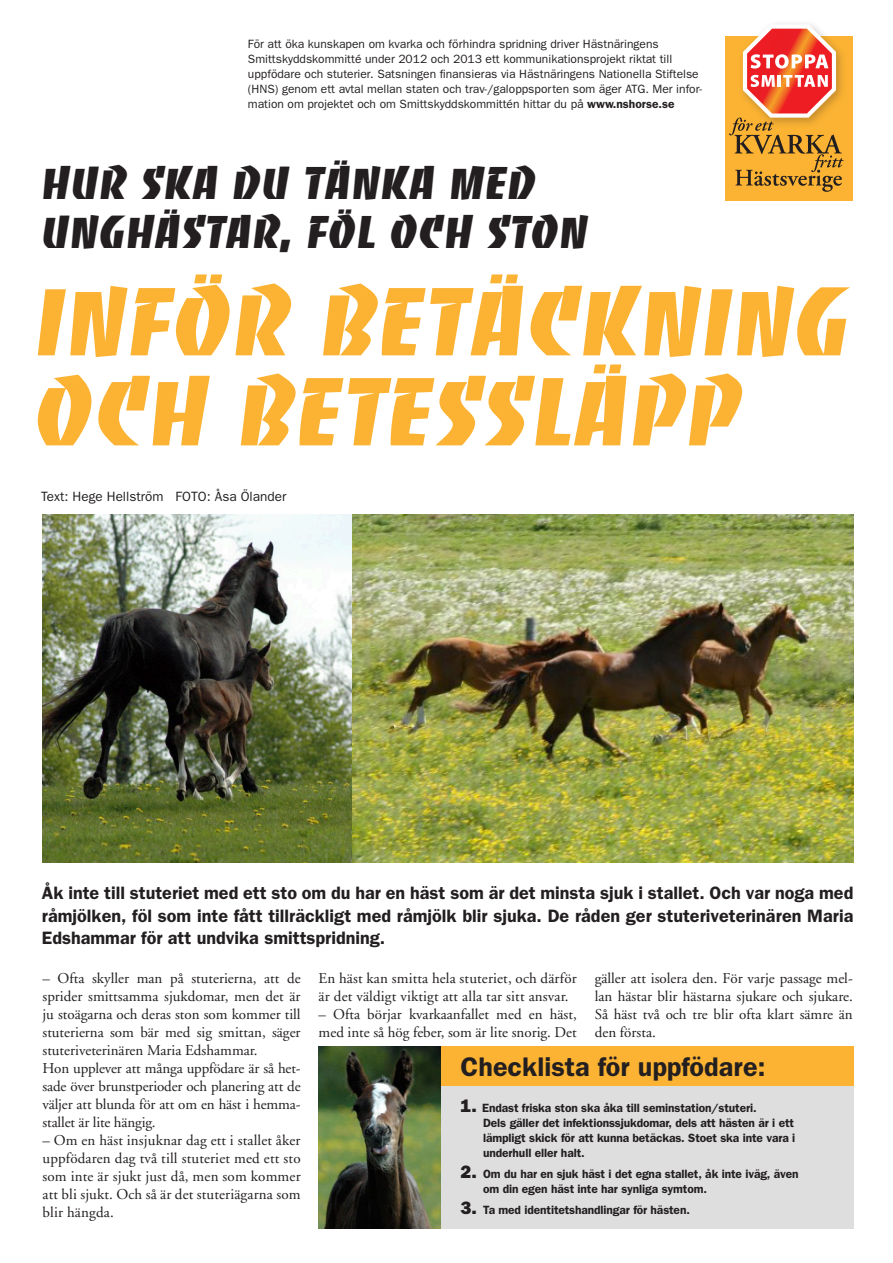
<style>
.page{position:relative;width:893px;height:1263px;background:#fff}
.page>*{position:absolute;margin:0;border:0;box-sizing:border-box;transform-origin:0 0}
.t1{font:94.5px "Banco";color:#fcb333}
.t2{font:45px "Banco";color:#231f20}
.t3{font:600 27px "Franklin Gothic";color:#231f20}
.t4{font:600 18px/22.5px "Franklin Gothic";color:#231f20;text-align:justify}
.Brödtext{font:15px/18px "Adobe Garamond";color:#231f20;text-align:justify}
.t5{font:13.5px "Franklin Gothic";color:#231f20}
.t6{font:12px/15px "Franklin Gothic";color:#231f20}
.t7{font:600 12px "Franklin Gothic";letter-spacing:-.01em;color:#231f20}
.s1{font-weight:600}
.s2{font-weight:800;font-size:18px}
</style>
<div class="page">
<div style="left:725px;top:36px;width:128px;height:165px;background:#fcb333"></div>
<div style="left:738px;top:19px;width:109px;height:110px;background:#231f20;opacity:.25"></div>
<svg style="left:729px;top:25px;width:115px;height:167px"></svg>
<img style="left:43px;top:515px;width:810px;height:347px">
<img style="left:319px;top:1046px;width:122px;height:183px">
<div style="left:441px;top:1046px;width:412px;height:183px;background:#dedede"></div>
<div style="left:441px;top:1046px;width:412px;height:39px;background:#fcb333"></div>
<p class="t6" style="left:248px;top:37px;width:412px">För att öka kunskapen om kvarka och förhindra spridning driver Hästnäringens</p>
<p class="t6" style="left:248px;top:52px;width:426px">Smittskyddskommitté under 2012 och 2013 ett kommunikationsprojekt riktat till</p>
<p class="t6" style="left:248px;top:67px;width:456px">uppfödare och stuterier. Satsningen finansieras via Hästnäringens Nationella Stiftelse (HNS) genom ett avtal mellan staten och trav-/galoppsporten som äger ATG. Mer infor&shy;mation om projektet och om Smittskyddskommittén hittar du på <span class="s1">www.nshorse.se</span></p>
<p class="t2" style="left:43px;top:159px;width:497px">HUR SKA DU TÄNKA MED</p>
<p class="t2" style="left:43px;top:209px;width:548px">UNGHÄSTAR, FÖL OCH STON</p>
<p class="t1" style="left:37px;top:273px;width:817px">INFÖR BETÄCKNING</p>
<p class="t1" style="left:37px;top:363px;width:709px">OCH BETESSLÄPP</p>
<p class="t5" style="left:41px;top:489px;width:247px">Text: Hege Hellström FOTO: Åsa Ölander</p>
<p class="t4" style="left:42px;top:882px;width:813px">Åk inte till stuteriet med ett sto om du har en häst som är det minsta sjuk i stallet. Och var noga med råmjölken, föl som inte fått tillräckligt med råmjölk blir sjuka. De råden ger stuteriveterinären Maria Edshammar för att undvika smittspridning.</p>
<p class="Brödtext" style="left:43px;top:969px;width:260px">– Ofta skyller man på stuterierna, att de sprider smittsamma sjukdomar, men det är ju stoägarna och deras ston som kommer till stuterierna som bär med sig smittan, säger stuteriveterinären Maria Edshammar.</p>
<p class="Brödtext" style="left:43px;top:1059px;width:260px">Hon upplever att många uppfödare är så het&shy;sade över brunstperioder och planering att de väljer att blunda för att om en häst i hemma&shy;stallet är lite hängig.</p>
<p class="Brödtext" style="left:43px;top:1131px;width:260px">– Om en häst insjuknar dag ett i stallet åker uppfödaren dag två till stuteriet med ett sto som inte är sjukt just då, men som kommer att bli sjukt. Och så är det stuteriägarna som blir hängda.</p>
<p class="Brödtext" style="left:319px;top:969px;width:260px">En häst kan smitta hela stuteriet, och därför är det väldigt viktigt att alla tar sitt ansvar.</p>
<p class="Brödtext" style="left:319px;top:1005px;width:260px">– Ofta börjar kvarkaanfallet med en häst, med inte så hög feber, som är lite snorig. Det</p>
<p class="Brödtext" style="left:595px;top:969px;width:260px">gäller att isolera den. För varje passage mel&shy;lan hästar blir hästarna sjukare och sjukare.<br>Så häst två och tre blir ofta klart sämre än den första.</p>
<p class="t3" style="left:461px;top:1051px;width:307px">Checklista för uppfödare:</p>
<p class="t7" style="left:461px;top:1101px;width:297px"><span class="s2">1.</span> Endast friska ston ska åka till seminstation/stuteri.</p>
<p class="t7" style="left:483px;top:1116px;width:312px">Dels gäller det infektionssjukdomar, dels att hästen är i ett</p>
<p class="t7" style="left:483px;top:1131px;width:314px">lämpligt skick för att kunna betäckas. Stoet ska inte vara i</p>
<p class="t7" style="left:483px;top:1146px;width:103px">underhull eller halt.</p>
<p class="t7" style="left:461px;top:1167px;width:340px"><span class="s2">2.</span> Om du har en sjuk häst i det egna stallet, åk inte iväg, även</p>
<p class="t7" style="left:483px;top:1182px;width:225px">om din egen häst inte har synliga symtom.</p>
<p class="t7" style="left:461px;top:1203px;width:231px"><span class="s2">3.</span> Ta med identitetshandlingar för hästen.</p>
</div>
